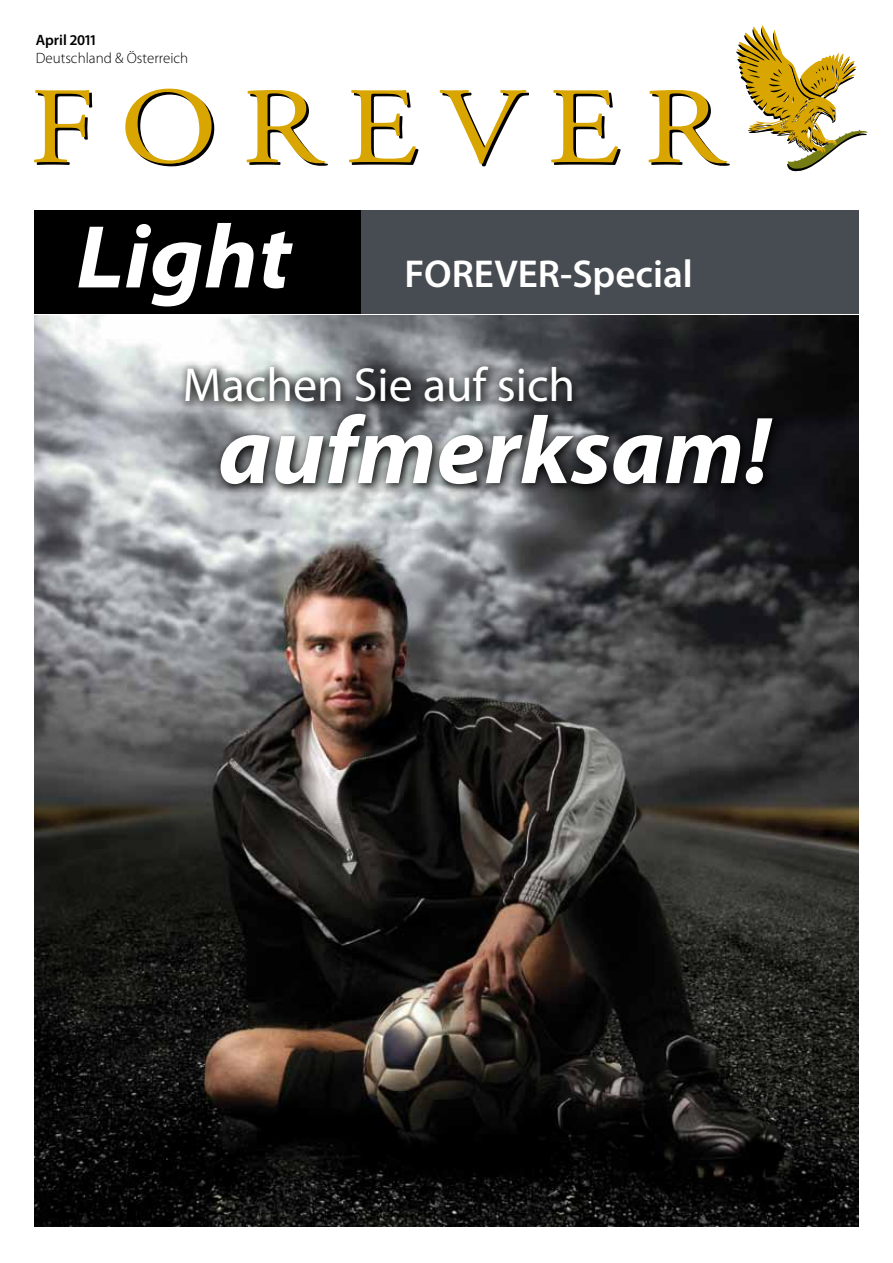
<style>
.page{position:relative;width:893px;height:1263px;background:#fff}
.page>*{position:absolute;margin:0;border:0;box-sizing:border-box;transform-origin:0 0}
.t1{font:italic 700 96px "Myriad Pro";color:#fff}
.t2{font:italic 700 semi-expanded 90px "Myriad Pro";color:#fff}
.t3{font:48px "Myriad Pro";color:#fff}
.t4{font:600 39px "Myriad Pro";color:#fff}
.t5{font:300 15px "Myriad Pro";color:#000}
.t6{font:600 15px "Myriad Pro";color:#000}
</style>
<div class="page">
<svg style="left:34px;top:90px;width:58px;height:75px"></svg>
<svg style="left:125px;top:89px;width:89px;height:77px"></svg>
<svg style="left:246px;top:90px;width:82px;height:76px"></svg>
<svg style="left:349px;top:90px;width:69px;height:75px"></svg>
<svg style="left:439px;top:90px;width:90px;height:76px"></svg>
<svg style="left:551px;top:90px;width:70px;height:75px"></svg>
<svg style="left:648px;top:90px;width:82px;height:76px"></svg>
<svg style="left:736px;top:26px;width:131px;height:145px"></svg>
<img style="left:34px;top:315px;width:825px;height:911px">
<svg style="left:176px;top:357px;width:609px;height:141px;background:#545659"></svg>
<div style="left:34px;top:210px;width:326px;height:104px;background:#000"></div>
<div style="left:362px;top:210px;width:497px;height:104px;background:#474c52"></div>
<p class="t6" style="left:36px;top:31px;width:62px">April 2011</p>
<p class="t5" style="left:36px;top:49px;width:154px">Deutschland &amp; Österreich</p>
<h2 class="t2" style="left:77px;top:207px;width:216px">Light</h2>
<h3 class="t4" style="left:404px;top:249px;width:290px">FOREVER-Special</h3>
<h3 class="t3" style="left:183px;top:355px;width:394px">Machen Sie auf sich</h3>
<h1 class="t1" style="left:218px;top:388px;width:553px">aufmerksam!</h1>
</div>
